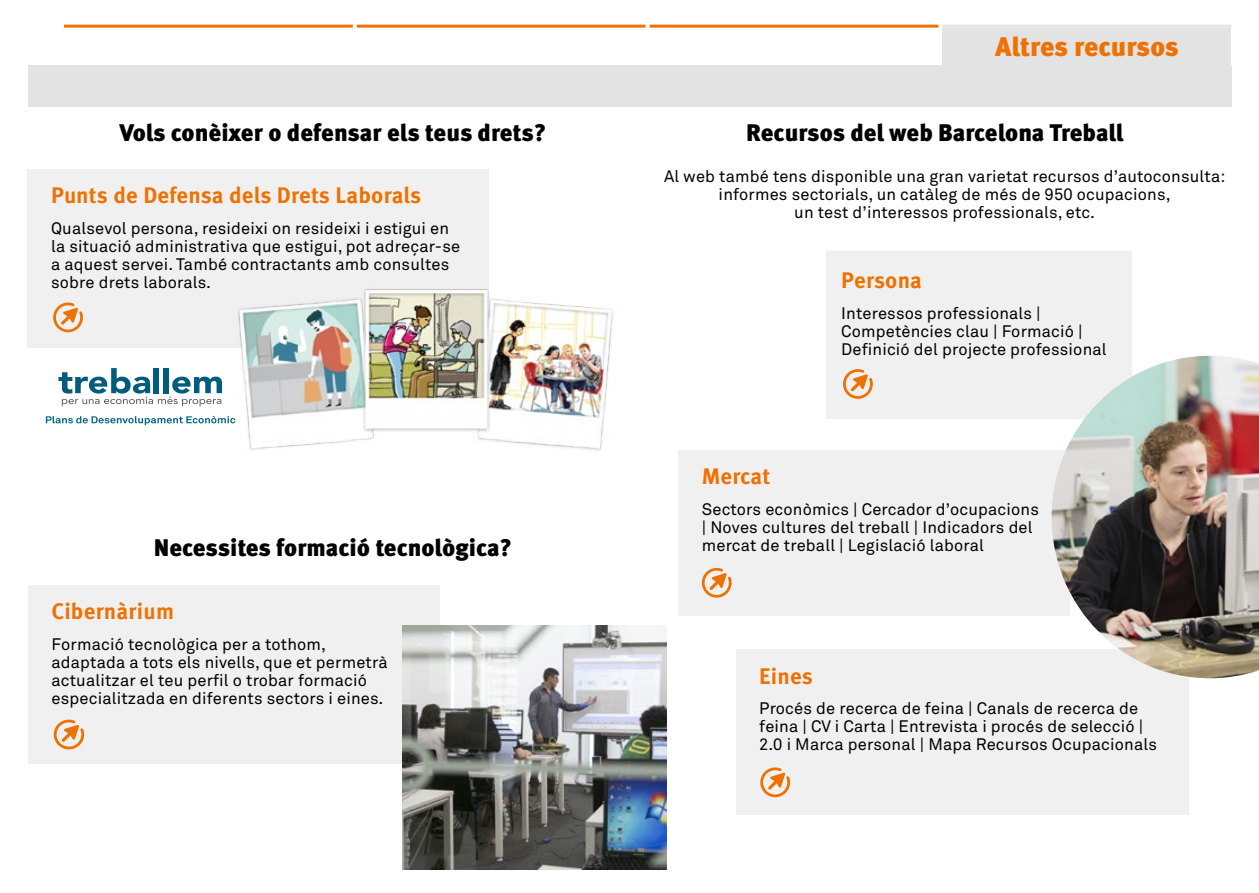
<style>
.page{position:relative;width:1259px;height:893px;background:#fff}
.page>*{position:absolute;margin:0;border:0;box-sizing:border-box;transform-origin:0 0}
.Sep_2_Titol{font:900 27px "Meta Pro";letter-spacing:-.005em;color:#ee7203}
.Sep_2_Titol-2{font:900 24px "Meta Pro";letter-spacing:-.005em;color:#000}
.t1{font:700 22.5px "Meta Pro";letter-spacing:.01em;color:#ee7203}
.t2{font:16.5px/18px "Akkurat Pro";letter-spacing:.01em;color:#000}
</style>
<div class="page">
<div style="left:942px;top:28px;width:289px;height:77px;background:#e3e3e3"></div>
<div style="left:678px;top:450px;width:392px;height:165px;background:#ededed"></div>
<svg style="left:702px;top:568px;width:29px;height:30px"></svg>
<div style="left:736px;top:649px;width:452px;height:166px;background:#ededed"></div>
<svg style="left:760px;top:767px;width:30px;height:30px"></svg>
<div style="left:826px;top:251px;width:306px;height:167px;background:#ededed"></div>
<svg style="left:843px;top:369px;width:30px;height:30px"></svg>
<div style="left:28px;top:169px;width:461px;height:179px;background:#ededed"></div>
<svg style="left:53px;top:303px;width:30px;height:29px"></svg>
<div style="left:28px;top:585px;width:411px;height:178px;background:#ededed"></div>
<svg style="left:54px;top:720px;width:30px;height:29px"></svg>
<svg style="left:58px;top:368px;width:164px;height:38px"></svg>
<svg style="left:46px;top:416px;width:189px;height:9px"></svg>
<hr style="left:649px;top:25px;width:289px;height:3px;background:#ee7203">
<hr style="left:942px;top:25px;width:289px;height:3px;background:#e3e3e3">
<hr style="left:64px;top:25px;width:289px;height:3px;background:#ee7203">
<div style="left:28px;top:65px;width:1203px;height:42px;background:#e3e3e3"></div>
<hr style="left:357px;top:25px;width:288px;height:3px;background:#ee7203">
<img style="left:235px;top:289px;width:378px;height:162px">
<img style="left:402px;top:625px;width:264px;height:245px">
<img style="left:1051px;top:356px;width:208px;height:322px">
<p class="Sep_2_Titol-2" style="left:119px;top:118px;width:428px">Vols conèixer o defensar els teus drets?</p>
<p class="t1" style="left:51px;top:181px;width:372px">Punts de Defensa dels Drets Laborals</p>
<p class="t2" style="left:51px;top:219px;width:411px">Qualsevol persona, resideixi on resideixi i estigui en la situació administrativa que estigui, pot adreçar-se a aquest servei. També contractants amb consultes sobre drets laborals.</p>
<p class="Sep_2_Titol-2" style="left:154px;top:532px;width:360px">Necessites formació tecnològica?</p>
<p class="t1" style="left:52px;top:597px;width:124px">Cibernàrium</p>
<p class="t2" style="left:52px;top:635px;width:338px">Formació tecnològica per a tothom, adaptada a tots els nivells, que et permetrà actualitzar el teu perfil o trobar formació especialitzada en diferents sectors i eines.</p>
<p class="Sep_2_Titol" style="left:995px;top:29px;width:185px">Altres recursos</p>
<p class="Sep_2_Titol-2" style="left:746px;top:118px;width:378px">Recursos del web Barcelona Treball</p>
<p class="t2" style="left:664px;top:167px;width:563px;text-align:center">Al web també tens disponible una gran varietat recursos d’autoconsulta: informes sectorials, un catàleg de més de 950 ocupacions,<br>un test d’interessos professionals, etc.</p>
<p class="t1" style="left:841px;top:266px;width:82px">Persona</p>
<p class="t2" style="left:841px;top:305px;width:267px">Interessos professionals |<br>Competències clau | Formació |<br>Definició del projecte professional</p>
<p class="t1" style="left:702px;top:462px;width:70px">Mercat</p>
<p class="t2" style="left:702px;top:501px;width:339px">Sectors econòmics | Cercador d’ocupacions | Noves cultures del treball | Indicadors del mercat de treball | Legislació laboral</p>
<p class="t1" style="left:759px;top:662px;width:55px">Eines</p>
<p class="t2" style="left:759px;top:700px;width:399px">Procés de recerca de feina | Canals de recerca de feina | CV i Carta | Entrevista i procés de selecció |<br>2.0 i Marca personal | Mapa Recursos Ocupacionals</p>
</div>
